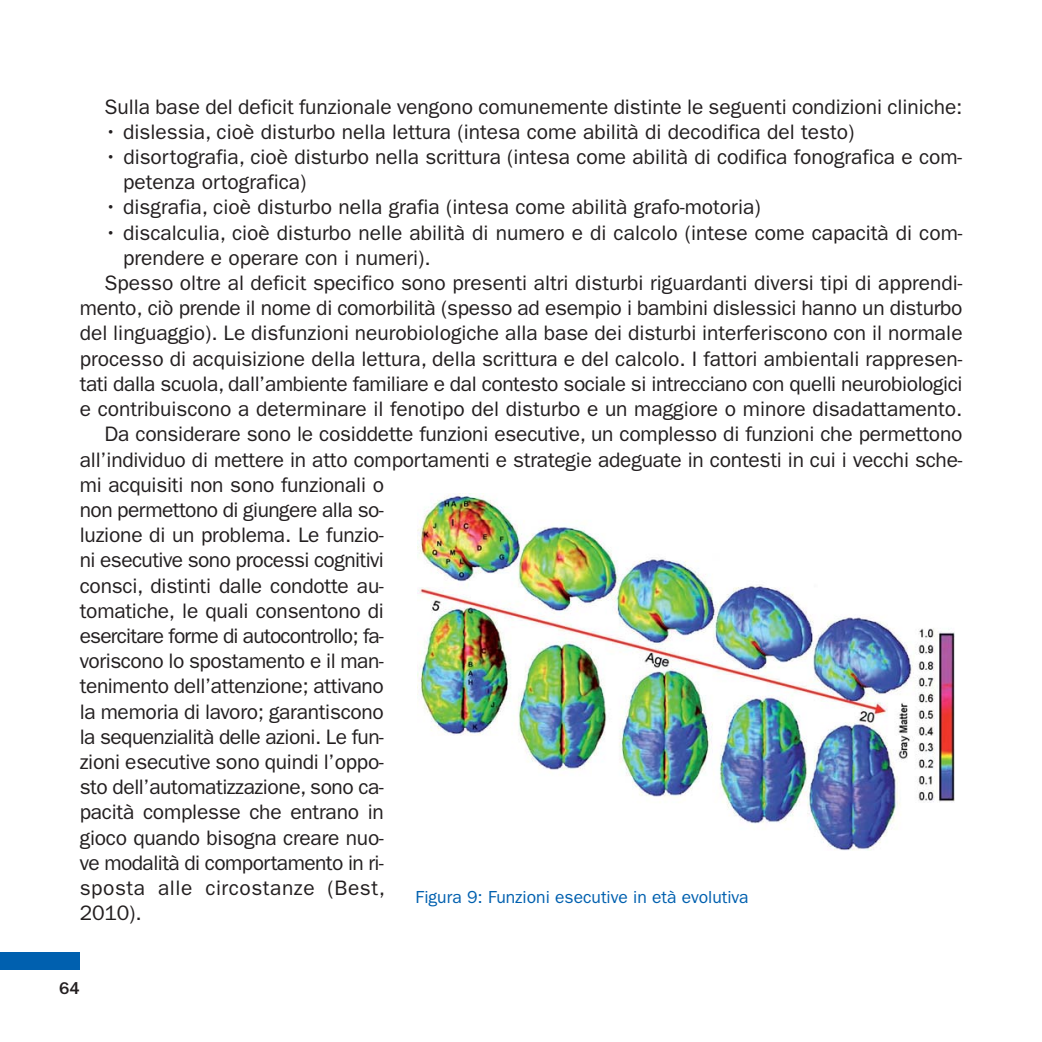
<style>
.page{position:relative;width:1042px;height:1042px;background:#fff}
.page>*{position:absolute;margin:0;border:0;box-sizing:border-box;transform-origin:0 0}
.t1{font:21px/25.2px "Franklin Gothic";letter-spacing:-.01em;color:#231f20}
.t2{font:21px "Franklin Gothic";letter-spacing:-.04em;color:#231f20}
.t3{font:21px "Franklin Gothic";letter-spacing:.025em;color:#231f20}
.t4{font:17.5px "Franklin Gothic";color:#0060af}
.t5{font:500 17.5px "Franklin Gothic";color:#231f20}
</style>
<div class="page">
<div style="left:0;top:952px;width:80px;height:18px;background:#0060af"></div>
<img style="left:417px;top:493px;width:538px;height:357px">
<p class="t1" style="left:105px;top:96px;width:859px">Sulla base del deficit funzionale vengono comunemente distinte le seguenti condizioni cliniche:</p>
<p class="t1" style="left:105px;top:121px;width:751px">• dislessia, cioè disturbo nella lettura (intesa come abilità di decodifica del testo)</p>
<p class="t1" style="left:123px;top:146px;width:840px;text-indent:-19px">• disortografia, cioè disturbo nella scrittura (intesa come abilità di codifica fonografica e com&shy;petenza ortografica)</p>
<p class="t1" style="left:105px;top:196px;width:657px">• disgrafia, cioè disturbo nella grafia (intesa come abilità grafo-motoria)</p>
<p class="t1" style="left:105px;top:222px;width:859px">• discalculia, cioè disturbo nelle abilità di numero e di calcolo (intese come capacità di com-</p>
<p class="t1" style="left:123px;top:247px;width:309px">prendere e operare con i numeri).</p>
<p class="t1" style="left:105px;top:272px;width:859px">Spesso oltre al deficit specifico sono presenti altri disturbi riguardanti diversi tipi di apprendi-</p>
<p class="t1" style="left:80px;top:297px;width:884px">mento, ciò prende il nome di comorbilità (spesso ad esempio i bambini dislessici hanno un disturbo</p>
<p class="t1" style="left:80px;top:322px;width:884px">del linguaggio). Le disfunzioni neurobiologiche alla base dei disturbi interferiscono con il normale</p>
<p class="t1" style="left:80px;top:348px;width:884px">processo di acquisizione della lettura, della scrittura e del calcolo. I fattori ambientali rappresen-</p>
<p class="t1" style="left:80px;top:373px;width:884px">tati dalla scuola, dall’ambiente familiare e dal contesto sociale si intrecciano con quelli neurobiologici</p>
<p class="t1" style="left:80px;top:398px;width:884px">e contribuiscono a determinare il fenotipo del disturbo e un maggiore o minore disadattamento.</p>
<p class="t1" style="left:105px;top:423px;width:859px">Da considerare sono le cosiddette funzioni esecutive, un complesso di funzioni che permettono</p>
<p class="t1" style="left:80px;top:448px;width:884px">all’individuo di mettere in atto comportamenti e strategie adeguate in contesti in cui i vecchi sche-</p>
<p class="t1" style="left:80px;top:474px;width:306px">mi acquisiti non sono funzionali o</p>
<p class="t1" style="left:80px;top:499px;width:305px">non permettono di giungere alla so-</p>
<p class="t1" style="left:80px;top:524px;width:305px">luzione di un problema. Le funzio-</p>
<p class="t1" style="left:80px;top:549px;width:306px">ni esecutive sono processi cognitivi</p>
<p class="t1" style="left:80px;top:574px;width:305px">consci, distinti dalle condotte au-</p>
<p class="t1" style="left:80px;top:600px;width:306px">tomatiche, le quali consentono di</p>
<p class="t2" style="left:80px;top:628px;width:305px">esercitare forme di autocontrollo; fa-</p>
<p class="t1" style="left:80px;top:650px;width:305px">voriscono lo spostamento e il man-</p>
<p class="t1" style="left:80px;top:675px;width:306px">tenimento dell’attenzione; attivano</p>
<p class="t1" style="left:80px;top:700px;width:306px">la memoria di lavoro; garantiscono</p>
<p class="t1" style="left:80px;top:726px;width:305px">la sequenzialità delle azioni. Le fun-</p>
<p class="t1" style="left:80px;top:751px;width:305px">zioni esecutive sono quindi l’oppo-</p>
<p class="t1" style="left:80px;top:776px;width:305px">sto dell’automatizzazione, sono ca-</p>
<p class="t1" style="left:80px;top:801px;width:306px">pacità complesse che entrano in</p>
<p class="t1" style="left:80px;top:826px;width:305px">gioco quando bisogna creare nuo-</p>
<p class="t1" style="left:80px;top:852px;width:305px">ve modalità di comportamento in ri-</p>
<p class="t3" style="left:80px;top:880px;width:307px">sposta alle circostanze (Best,</p>
<p class="t1" style="left:80px;top:902px;width:63px">2010).</p>
<p class="t4" style="left:415px;top:891px;width:335px">Figura 9: Funzioni esecutive in età evolutiva</p>
<p class="t5" style="left:59px;top:982px;width:22px">64</p>
</div>
